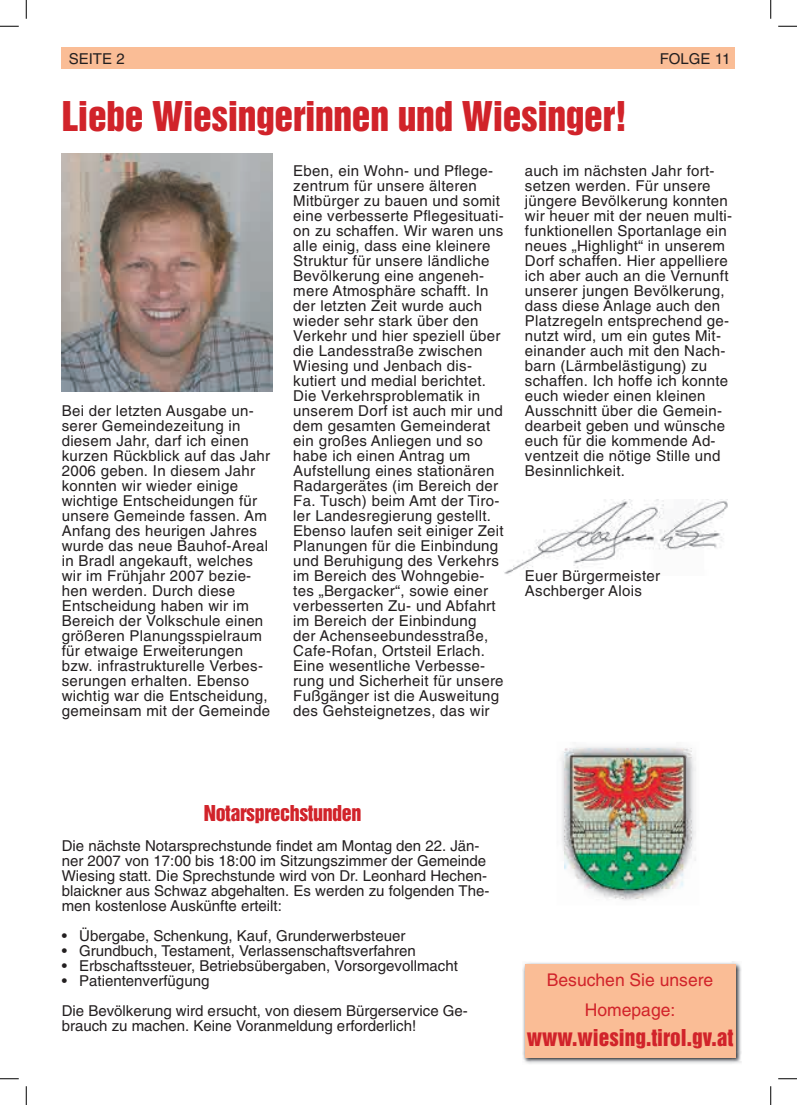
<style>
.page{position:relative;width:797px;height:1105px;background:#fff}
.page>*{position:absolute;margin:0;border:0;box-sizing:border-box;transform-origin:0 0}
.t1{font:37.5px "Helvetica Inserat";letter-spacing:-.01em;color:#d1232a}
.t2{font:21.25px "Helvetica Inserat";color:#d1232a}
.t3{font:20px "Helvetica Inserat";letter-spacing:-.02em;color:#d1232a}
.t4{font:17.5px/30px "Helvetica";color:#d1232a;text-align:center}
.t5{font:15px/15px "Helvetica";letter-spacing:.02em;color:#231f20}
.t6{font:15px/15px "Helvetica";color:#231f20}
</style>
<div class="page">
<img style="left:504px;top:500px;width:223px;height:74px">
<img style="left:62px;top:154px;width:210px;height:238px">
<div style="left:62px;top:48px;width:673px;height:21px;background:#fabd96"></div>
<img style="left:522px;top:962px;width:219px;height:102px">
<div style="left:525px;top:964px;width:210px;height:93px;background:#fabd96"></div>
<img style="left:561px;top:746px;width:135px;height:155px">
<img style="left:564px;top:748px;width:127px;height:150px">
<svg style="left:0;top:25px;width:19px;height:2px"></svg>
<svg style="left:778px;top:25px;width:19px;height:2px"></svg>
<svg style="left:0;top:1078px;width:19px;height:1px"></svg>
<svg style="left:778px;top:1078px;width:19px;height:1px"></svg>
<svg style="left:25px;top:0;width:2px;height:19px"></svg>
<svg style="left:25px;top:1086px;width:2px;height:19px"></svg>
<svg style="left:770px;top:0;width:1px;height:19px"></svg>
<svg style="left:770px;top:1086px;width:1px;height:19px"></svg>
<p class="t5" style="left:69px;top:51px;width:57px">SEITE 2</p>
<p class="t5" style="left:659px;top:51px;width:72px">FOLGE 11</p>
<h1 class="t1" style="left:62px;top:94px;width:567px">Liebe Wiesingerinnen und Wiesinger!</h1>
<p class="t5" style="left:62px;top:403px;width:210px">Bei der letzten Ausgabe un&shy;serer Gemeindezeitung in diesem Jahr, darf ich einen kurzen Rückblick auf das Jahr<br>2006 geben. In diesem Jahr konnten wir wieder einige wichtige Entscheidungen für unsere Gemeinde fassen. Am<br>Anfang des heurigen Jahres wurde das neue Bauhof-Areal in Bradl angekauft, welches wir im Frühjahr 2007 bezie&shy;hen werden. Durch diese<br>Entscheidung haben wir im<br>Bereich der Volkschule einen größeren Planungsspielraum für etwaige Erweiterungen bzw. infrastrukturelle Verbes&shy;serungen erhalten. Ebenso wichtig war die Entscheidung, gemeinsam mit der Gemeinde</p>
<p class="t5" style="left:293px;top:163px;width:212px">Eben, ein Wohn- und Pflege&shy;zentrum für unsere älteren<br>Mitbürger zu bauen und somit eine verbesserte Pflegesituati&shy;on zu schaffen. Wir waren uns alle einig, dass eine kleinere<br>Struktur für unsere ländliche<br>Bevölkerung eine angeneh&shy;mere Atmosphäre schafft. In der letzten Zeit wurde auch wieder sehr stark über den<br>Verkehr und hier speziell über die Landesstraße zwischen<br>Wiesing und Jenbach dis&shy;kutiert und medial berichtet.<br>Die Verkehrsproblematik in unserem Dorf ist auch mir und dem gesamten Gemeinderat ein großes Anliegen und so habe ich einen Antrag um<br>Aufstellung eines stationären<br>Radargerätes (im Bereich der<br>Fa. Tusch) beim Amt der Tiro&shy;ler Landesregierung gestellt.<br>Ebenso laufen seit einiger Zeit<br>Planungen für die Einbindung und Beruhigung des Verkehrs im Bereich des Wohngebie&shy;tes „Bergacker“, sowie einer verbesserten Zu- und Abfahrt im Bereich der Einbindung<br>der Achenseebundesstraße,<br>Cafe-Rofan, Ortsteil Erlach.<br>Eine wesentliche Verbesse&shy;rung und Sicherheit für unsere<br>Fußgänger ist die Ausweitung des Gehsteignetzes, das wir</p>
<p class="t5" style="left:525px;top:163px;width:209px">auch im nächsten Jahr fort&shy;setzen werden. Für unsere jüngere Bevölkerung konnten wir heuer mit der neuen multi&shy;funktionellen Sportanlage ein neues „Highlight“ in unserem<br>Dorf schaffen. Hier appelliere ich aber auch an die Vernunft unserer jungen Bevölkerung, dass diese Anlage auch den<br>Platzregeln entsprechend ge&shy;nutzt wird, um ein gutes Mit&shy;einander auch mit den Nach&shy;barn (Lärmbelästigung) zu schaffen. Ich hoffe ich konnte euch wieder einen kleinen<br>Ausschnitt über die Gemein&shy;dearbeit geben und wünsche euch für die kommende Ad&shy;ventzeit die nötige Stille und<br>Besinnlichkeit.</p>
<p class="t5" style="left:525px;top:568px;width:137px">Euer Bürgermeister<br>Aschberger Alois</p>
<h3 class="t3" style="left:204px;top:801px;width:159px">Notarsprechstunden</h3>
<p class="t6" style="left:62px;top:838px;width:429px">Die nächste Notarsprechstunde findet am Montag den 22. Jän&shy;ner 2007 von 17:00 bis 18:00 im Sitzungszimmer der Gemeinde Wiesing statt. Die Sprechstunde wird von Dr. Leonhard Hechen&shy;blaickner aus Schwaz abgehalten. Es werden zu folgenden The&shy;men kostenlose Auskünfte erteilt:</p>
<p class="t6" style="left:62px;top:928px;width:345px">• Übergabe, Schenkung, Kauf, Grunderwerbsteuer</p>
<p class="t6" style="left:62px;top:943px;width:356px">• Grundbuch, Testament, Verlassenschaftsverfahren</p>
<p class="t6" style="left:62px;top:958px;width:398px">• Erbschaftssteuer, Betriebsübergaben, Vorsorgevollmacht</p>
<p class="t6" style="left:62px;top:966px;width:407px;line-height:30px">• Patientenverfügung<br>Die Bevölkerung wird ersucht, von diesem Bürgerservice Ge-</p>
<p class="t6" style="left:62px;top:1018px;width:356px">brauch zu machen. Keine Voranmeldung erforderlich!</p>
<p class="t4" style="left:547px;top:965px;width:168px">Besuchen Sie unsere<br>Homepage:</p>
<h2 class="t2" style="left:527px;top:1025px;width:208px">www.wiesing.tirol.gv.at</h2>
</div>
